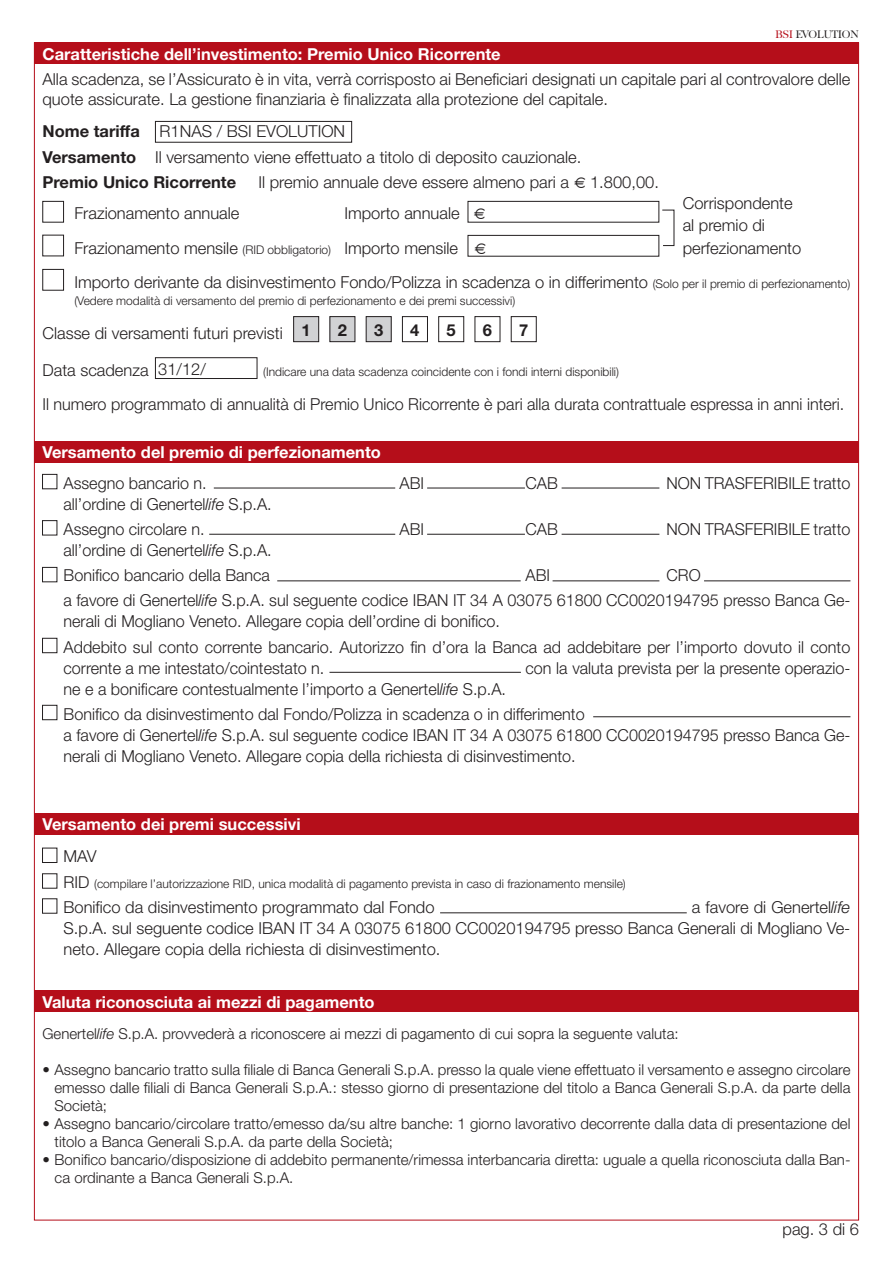
<style>
.page{position:relative;width:893px;height:1263px;background:#fff}
.page>*{position:absolute;margin:0;border:0;box-sizing:border-box;transform-origin:0 0}
.t1{font:300 16.5px/25.2px "Helvetica Neue";color:#231f20}
.t2{font:700 16.5px "Helvetica Neue";color:#fff}
.t3{font:700 16.5px "Helvetica Neue";color:#231f20}
.t4{font:300 15px/18px "Helvetica Neue";color:#231f20}
.t5{font:300 12px "Helvetica Neue";color:#231f20}
.t6{font:10.5px "Baskerville";color:#231f20}
.s1{color:#b50e1a}
.s2{font-weight:700}
.s3{font-family:"Palatino";font-weight:400}
.s4{font-size:12px}
.s5{font-style:italic}
.s6{font-size:16.5px}
</style>
<div class="page">
<div style="left:34px;top:43px;width:825px;height:21px;background:#b50e1a"></div>
<div style="left:155px;top:121px;width:197px;height:21px;border:1px solid #231f20"></div>
<div style="left:294px;top:317px;width:25px;height:25px;background:#d1d2d4"></div>
<div style="left:293px;top:316px;width:26px;height:26px;border:1px solid #231f20"></div>
<div style="left:330px;top:317px;width:25px;height:25px;background:#d1d2d4"></div>
<div style="left:330px;top:316px;width:25px;height:26px;border:1px solid #231f20"></div>
<div style="left:366px;top:317px;width:25px;height:25px;background:#d1d2d4"></div>
<div style="left:366px;top:316px;width:25px;height:26px;border:1px solid #231f20"></div>
<div style="left:402px;top:316px;width:26px;height:26px;border:1px solid #231f20"></div>
<div style="left:438px;top:316px;width:26px;height:26px;border:1px solid #231f20"></div>
<div style="left:475px;top:316px;width:25px;height:26px;border:1px solid #231f20"></div>
<div style="left:511px;top:316px;width:25px;height:26px;border:1px solid #231f20"></div>
<div style="left:468px;top:235px;width:191px;height:21px;border:1px solid #231f20"></div>
<div style="left:43px;top:201px;width:21px;height:21px;border:1px solid #231f20"></div>
<div style="left:468px;top:201px;width:191px;height:21px;border:1px solid #231f20"></div>
<div style="left:43px;top:235px;width:21px;height:21px;border:1px solid #231f20"></div>
<svg style="left:662px;top:210px;width:12px;height:36px"></svg>
<div style="left:43px;top:269px;width:21px;height:21px;border:1px solid #231f20"></div>
<div style="left:155px;top:357px;width:102px;height:22px;border:1px solid #231f20"></div>
<div style="left:34px;top:441px;width:825px;height:21px;background:#b50e1a"></div>
<div style="left:42px;top:474px;width:15px;height:15px;border:1px solid #231f20"></div>
<div style="left:42px;top:520px;width:15px;height:15px;border:1px solid #231f20"></div>
<div style="left:42px;top:567px;width:15px;height:15px;border:1px solid #231f20"></div>
<div style="left:42px;top:638px;width:15px;height:15px;border:1px solid #231f20"></div>
<div style="left:42px;top:705px;width:15px;height:15px;border:1px solid #231f20"></div>
<hr style="left:214px;top:488px;width:181px;height:1px;background:#231f20">
<hr style="left:427px;top:488px;width:98px;height:1px;background:#231f20">
<hr style="left:562px;top:488px;width:97px;height:1px;background:#231f20">
<hr style="left:209px;top:534px;width:186px;height:1px;background:#231f20">
<hr style="left:427px;top:534px;width:98px;height:1px;background:#231f20">
<hr style="left:562px;top:534px;width:97px;height:1px;background:#231f20">
<hr style="left:277px;top:581px;width:244px;height:1px;background:#231f20">
<hr style="left:553px;top:581px;width:106px;height:1px;background:#231f20">
<hr style="left:704px;top:581px;width:146px;height:1px;background:#231f20">
<hr style="left:329px;top:672px;width:192px;height:1px;background:#231f20">
<hr style="left:593px;top:716px;width:257px;height:1px;background:#231f20">
<div style="left:34px;top:813px;width:825px;height:21px;background:#b50e1a"></div>
<div style="left:42px;top:848px;width:15px;height:15px;border:1px solid #231f20"></div>
<div style="left:42px;top:873px;width:15px;height:15px;border:1px solid #231f20"></div>
<div style="left:42px;top:898px;width:15px;height:15px;border:1px solid #231f20"></div>
<hr style="left:440px;top:912px;width:247px;height:1px;background:#231f20">
<div style="left:34px;top:991px;width:825px;height:21px;background:#b50e1a"></div>
<p class="t2" style="left:43px;top:44px;width:460px">Caratteristiche dell’investimento: Premio Unico Ricorrente</p>
<p class="t6" style="left:776px;top:28px;width:85px"><span class="s1">BSI</span> EVOLUTION</p>
<p class="t1" style="left:43px;top:69px;width:809px;line-height:19.8px">Alla scadenza, se l’Assicurato è in vita, verrà corrisposto ai Beneficiari designati un capitale pari al controvalore delle quote assicurate. La gestione finanziaria è finalizzata alla protezione del capitale.</p>
<p class="t1" style="left:43px;top:118px;width:540px"><span class="s2">Nome tariffa</span> R1NAS / BSI EVOLUTION<br><span class="s2">Versamento</span> Il versamento viene effettuato a titolo di deposito cauzionale.<br><span class="s2">Premio Unico Ricorrente</span></p>
<p class="t1" style="left:259px;top:170px;width:402px">Il premio annuale deve essere almeno pari a <span class="s3">€</span> 1.800,00.</p>
<p class="t1" style="left:683px;top:191px;width:120px;line-height:22.5px">Corrispondente al premio di perfezionamento</p>
<p class="t1" style="left:74px;top:196px;width:778px;line-height:34.5px;text-indent:270px">Importo annuale <span class="s3">€<br></span>Frazionamento mensile <span class="s4">(RID obbligatorio)</span> Importo mensile <span class="s3">€<br></span>Importo derivante da disinvestimento Fondo/Polizza in scadenza o in differimento <span class="s4">(Solo per il premio di perfezionamento)</span></p>
<p class="t5" style="left:74px;top:293px;width:442px">(Vedere modalità di versamento del premio di perfezionamento e dei premi successivi)</p>
<p class="t1" style="left:74px;top:200px;width:167px">Frazionamento annuale</p>
<p class="t1" style="left:43px;top:320px;width:270px">Classe di versamenti futuri previsti <sup>1</sup></p>
<p class="t3" style="left:338px;top:319px;width:11px">2</p>
<p class="t3" style="left:374px;top:319px;width:11px">3</p>
<p class="t3" style="left:410px;top:319px;width:11px">4</p>
<p class="t3" style="left:447px;top:319px;width:11px">5</p>
<p class="t3" style="left:483px;top:319px;width:11px">6</p>
<p class="t3" style="left:519px;top:319px;width:11px">7</p>
<p class="t1" style="left:158px;top:356px;width:49px">31/12/</p>
<p class="t1" style="left:43px;top:357px;width:108px">Data scadenza</p>
<p class="t5" style="left:263px;top:365px;width:357px">(Indicare una data scadenza coincidente con i fondi interni disponibili)</p>
<p class="t1" style="left:43px;top:391px;width:803px">Il numero programmato di annualità di Premio Unico Ricorrente è pari alla durata contrattuale espressa in anni interi.</p>
<p class="t2" style="left:43px;top:442px;width:340px">Versamento del premio di perfezionamento</p>
<p class="t1" style="left:64px;top:470px;width:145px">Assegno bancario n.</p>
<p class="t1" style="left:400px;top:470px;width:26px">ABI</p>
<p class="t1" style="left:526px;top:470px;width:34px">CAB</p>
<p class="t1" style="left:667px;top:470px;width:185px">NON TRASFERIBILE tratto</p>
<p class="t1" style="left:64px;top:491px;width:210px">all’ordine di Genertel<span class="s5">life</span> S.p.A.<br>Assegno circolare n.</p>
<p class="t1" style="left:400px;top:516px;width:26px">ABI</p>
<p class="t1" style="left:526px;top:516px;width:34px">CAB</p>
<p class="t1" style="left:667px;top:516px;width:185px">NON TRASFERIBILE tratto</p>
<p class="t1" style="left:64px;top:537px;width:210px">all’ordine di Genertel<span class="s5">life</span> S.p.A.<br>Bonifico bancario della Banca</p>
<p class="t1" style="left:64px;top:562px;width:788px;text-indent:603px">CRO<br>a favore di Genertel<span class="s5">life</span> S.p.A. sul seguente codice IBAN IT 34 A 03075 61800 CC0020194795 presso Banca Ge-</p>
<p class="t1" style="left:64px;top:608px;width:788px">nerali di Mogliano Veneto. Allegare copia dell’ordine di bonifico.<br>Addebito sul conto corrente bancario. Autorizzo fin d’ora la Banca ad addebitare per l’importo dovuto il conto</p>
<p class="t1" style="left:64px;top:655px;width:262px">corrente a me intestato/cointestato n.</p>
<p class="t1" style="left:526px;top:655px;width:326px">con la valuta prevista per la presente operazio-</p>
<p class="t1" style="left:64px;top:676px;width:523px">ne e a bonificare contestualmente l’importo a Genertel<span class="s5">life</span> S.p.A.<br>Bonifico da disinvestimento dal Fondo/Polizza in scadenza o in differimento</p>
<p class="t1" style="left:64px;top:724px;width:788px;line-height:21px">a favore di Genertel<span class="s5">life</span> S.p.A. sul seguente codice IBAN IT 34 A 03075 61800 CC0020194795 presso Banca Ge&shy;nerali di Mogliano Veneto. Allegare copia della richiesta di disinvestimento.</p>
<p class="t1" style="left:526px;top:562px;width:26px">ABI</p>
<p class="t2" style="left:43px;top:814px;width:260px">Versamento dei premi successivi</p>
<p class="t1" style="left:64px;top:843px;width:35px">MAV</p>
<p class="t5" style="left:64px;top:876px;width:564px"><span class="s6">RID</span> (compilare l’autorizzazione RID, unica modalità di pagamento prevista in caso di frazionamento mensile)</p>
<p class="t1" style="left:64px;top:894px;width:373px">Bonifico da disinvestimento programmato dal Fondo</p>
<p class="t1" style="left:64px;top:896px;width:788px;line-height:21px;text-align:justify;text-indent:628px">a favore di Genertel<span class="s5">life </span>S.p.A. sul seguente codice IBAN IT 34 A 03075 61800 CC0020194795 presso Banca Generali di Mogliano Ve&shy;neto. Allegare copia della richiesta di disinvestimento.</p>
<p class="t2" style="left:43px;top:992px;width:334px">Valuta riconosciuta ai mezzi di pagamento</p>
<p class="t4" style="left:43px;top:1024px;width:638px">Genertel<span class="s5">life</span> S.p.A. provvederà a riconoscere ai mezzi di pagamento di cui sopra la seguente valuta:</p>
<p class="t4" style="left:55px;top:1060px;width:797px;text-align:justify;text-indent:-12px">• Assegno bancario tratto sulla filiale di Banca Generali S.p.A. presso la quale viene effettuato il versamento e assegno circolare emesso dalle filiali di Banca Generali S.p.A.: stesso giorno di presentazione del titolo a Banca Generali S.p.A. da parte della Società;</p>
<p class="t4" style="left:55px;top:1114px;width:797px;text-indent:-12px">• Assegno bancario/circolare tratto/emesso da/su altre banche: 1 giorno lavorativo decorrente dalla data di presentazione del titolo a Banca Generali S.p.A. da parte della Società;</p>
<p class="t4" style="left:55px;top:1150px;width:797px;text-indent:-12px">• Bonifico bancario/disposizione di addebito permanente/rimessa interbancaria diretta: uguale a quella riconosciuta dalla Ban&shy;ca ordinante a Banca Generali S.p.A.</p>
<p class="t1" style="left:782px;top:1216px;width:78px">pag. 3 di 6</p>
</div>
